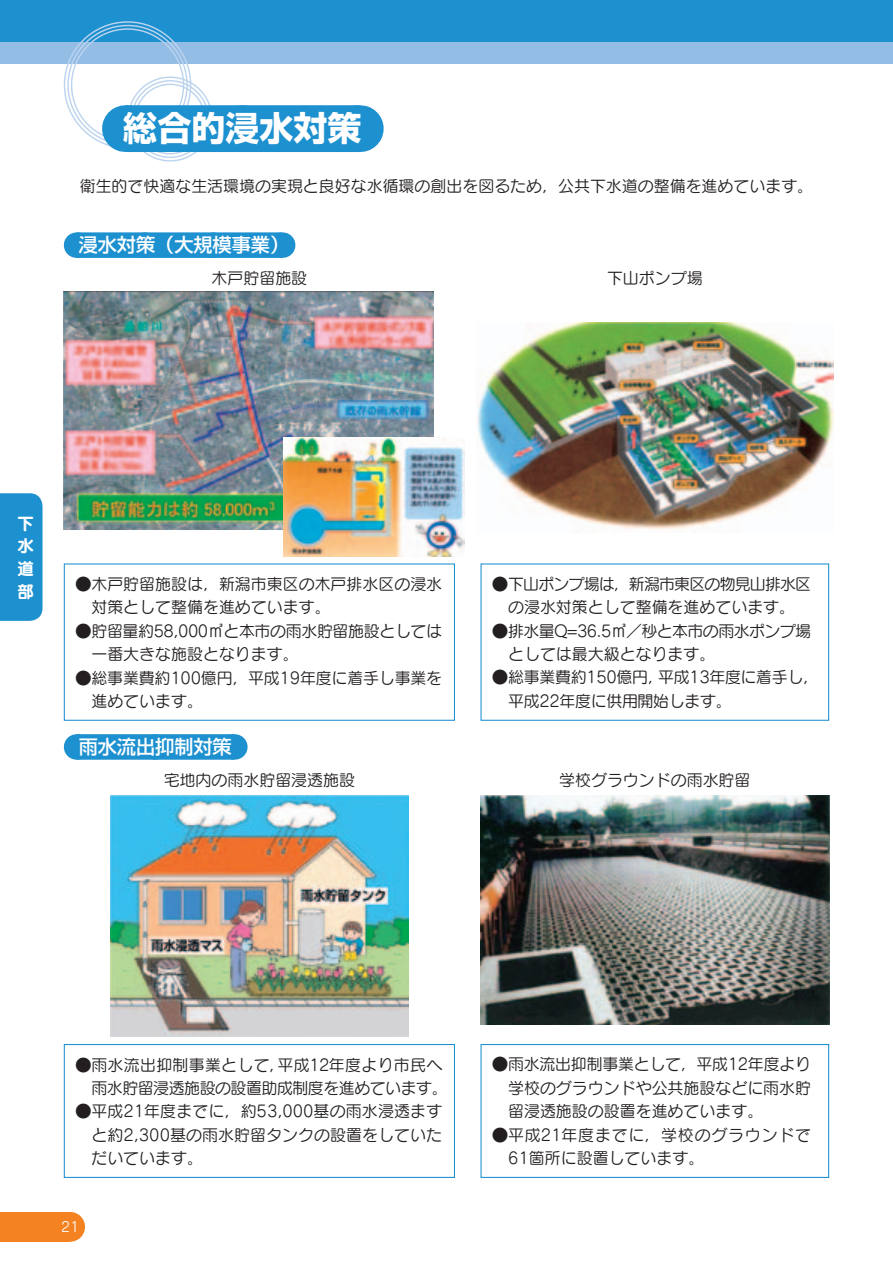
<style>
.page{position:relative;width:893px;height:1263px;background:#fff}
.page>*{position:absolute;margin:0;border:0;box-sizing:border-box;transform-origin:0 0}
.t1{font:700 34.05px "Shin Go Pro";color:#fff}
.t2{font:500 19.2px "Shin Go Pro";color:#fff}
.t3{font:16.95px/22.6px "Seurat Pro B";color:#fff;text-align:justify}
.t4{font:15.9px/23.4px "Seurat Pro M";color:#231f20}
.t5{font:15.9px/23.4px "Seurat Pro M";letter-spacing:-.02em;color:#231f20}
.t6{font:15.9px/23.4px "Seurat Pro M";letter-spacing:-.03em;color:#231f20}
.t7{font:15.9px/23.4px "Seurat Pro M";letter-spacing:-.05em;color:#231f20;text-align:center}
.t8{font:15.9px/23.4px "Seurat Pro M";letter-spacing:-.035em;color:#231f20}
.t9{font:13.8px "Seurat Pro M";color:#fff}
</style>
<div class="page">
<div style="left:0;top:0;width:893px;height:43px;background:#1d90d0"></div>
<div style="left:0;top:43px;width:893px;height:21px;background:#93bde5"></div>
<img style="left:477px;top:322px;width:356px;height:210px">
<img style="left:480px;top:795px;width:349px;height:230px">
<div style="left:0;top:493px;width:43px;height:128px;background:#1d90d0"></div>
<div style="left:125px;top:105px;width:234px;height:47px;background:#1d90d0"></div>
<svg style="left:242px;top:105px;width:59px;height:1px"></svg>
<hr style="left:359px;top:105px;width:1px;height:47px;background:#1d90d0">
<div style="left:77px;top:232px;width:205px;height:26px;background:#1d90d0"></div>
<svg style="left:145px;top:232px;width:103px;height:26px"></svg>
<svg style="left:282px;top:232px;width:1px;height:26px"></svg>
<div style="left:480px;top:563px;width:349px;height:158px;background:#fff;border:1px solid #1d90d0"></div>
<div style="left:480px;top:1044px;width:349px;height:134px;background:#fff;border:1px solid #1d90d0"></div>
<div style="left:64px;top:563px;width:391px;height:158px;background:#fff;border:1px solid #1d90d0"></div>
<div style="left:64px;top:1044px;width:391px;height:134px;background:#fff;border:1px solid #1d90d0"></div>
<div style="left:77px;top:734px;width:157px;height:26px;background:#1d90d0"></div>
<svg style="left:155px;top:734px;width:40px;height:26px"></svg>
<svg style="left:234px;top:734px;width:1px;height:26px"></svg>
<img style="left:64px;top:291px;width:370px;height:238px">
<img style="left:111px;top:795px;width:297px;height:241px">
<img style="left:284px;top:437px;width:180px;height:120px">
<div style="left:0;top:1212px;width:70px;height:30px;background:#f58220"></div>
<div style="left:55px;top:1212px;width:30px;height:30px;background:#f58220;border-radius:50%"></div>
<h1 class="t1" style="left:123px;top:101px;width:240px">総合的浸水対策</h1>
<p class="t4" style="left:64px;top:174px;width:751px">　衛生的で快適な生活環境の実現と良好な水循環の創出を図るため，公共下水道の整備を進めています。</p>
<p class="t2" style="left:79px;top:229px;width:212px">浸水対策（大規模事業）</p>
<p class="t4" style="left:212px;top:266px;width:97px">木戸貯留施設</p>
<p class="t4" style="left:607px;top:266px;width:97px">下山ポンプ場</p>
<p class="t3" style="left:17px;top:511px;width:18px">下水道部</p>
<p class="t4" style="left:91px;top:572px;width:352px;text-indent:-16px">●木戸貯留施設は，新潟市東区の木戸排水区の浸水対策として整備を進めています。</p>
<p class="t5" style="left:91px;top:619px;width:352px;text-indent:-16px">●貯留量約58,000㎥と本市の雨水貯留施設としては一番大きな施設となります。</p>
<p class="t4" style="left:91px;top:665px;width:352px;text-indent:-16px">●総事業費約100億円，平成19年度に着手し事業を進めています。</p>
<p class="t2" style="left:79px;top:731px;width:155px">雨水流出抑制対策</p>
<p class="t4" style="left:164px;top:767px;width:193px">宅地内の雨水貯留浸透施設</p>
<p class="t7" style="left:492px;top:572px;width:320px">●下山ポンプ場は，新潟市東区の物見山排水区の浸水対策として整備を進めています。</p>
<p class="t8" style="left:508px;top:618px;width:304px;text-indent:-16px">●排水量Q=36.5㎥／秒と本市の雨水ポンプ場としては最大級となります。</p>
<p class="t5" style="left:508px;top:665px;width:312px;text-indent:-16px">●総事業費約150億円，平成13年度に着手し，平成22年度に供用開始します。</p>
<p class="t4" style="left:559px;top:767px;width:193px">学校グラウンドの雨水貯留</p>
<p class="t6" style="left:91px;top:1052px;width:358px;text-indent:-16px">●雨水流出抑制事業として，平成12年度より市民へ雨水貯留浸透施設の設置助成制度を進めています。</p>
<p class="t4" style="left:91px;top:1099px;width:352px;text-align:justify;text-indent:-16px">●平成21年度までに，約53,000基の雨水浸透ますと約2,300基の雨水貯留タンクの設置をしていただいています。</p>
<p class="t9" style="left:61px;top:1218px;width:19px">21</p>
<p class="t4" style="left:508px;top:1052px;width:304px;text-align:justify;text-indent:-16px">●雨水流出抑制事業として，平成12年度より学校のグラウンドや公共施設などに雨水貯留浸透施設の設置を進めています。</p>
<p class="t4" style="left:508px;top:1122px;width:304px;text-indent:-16px">●平成21年度までに，学校のグラウンドで<br>61箇所に設置しています。</p>
</div>
